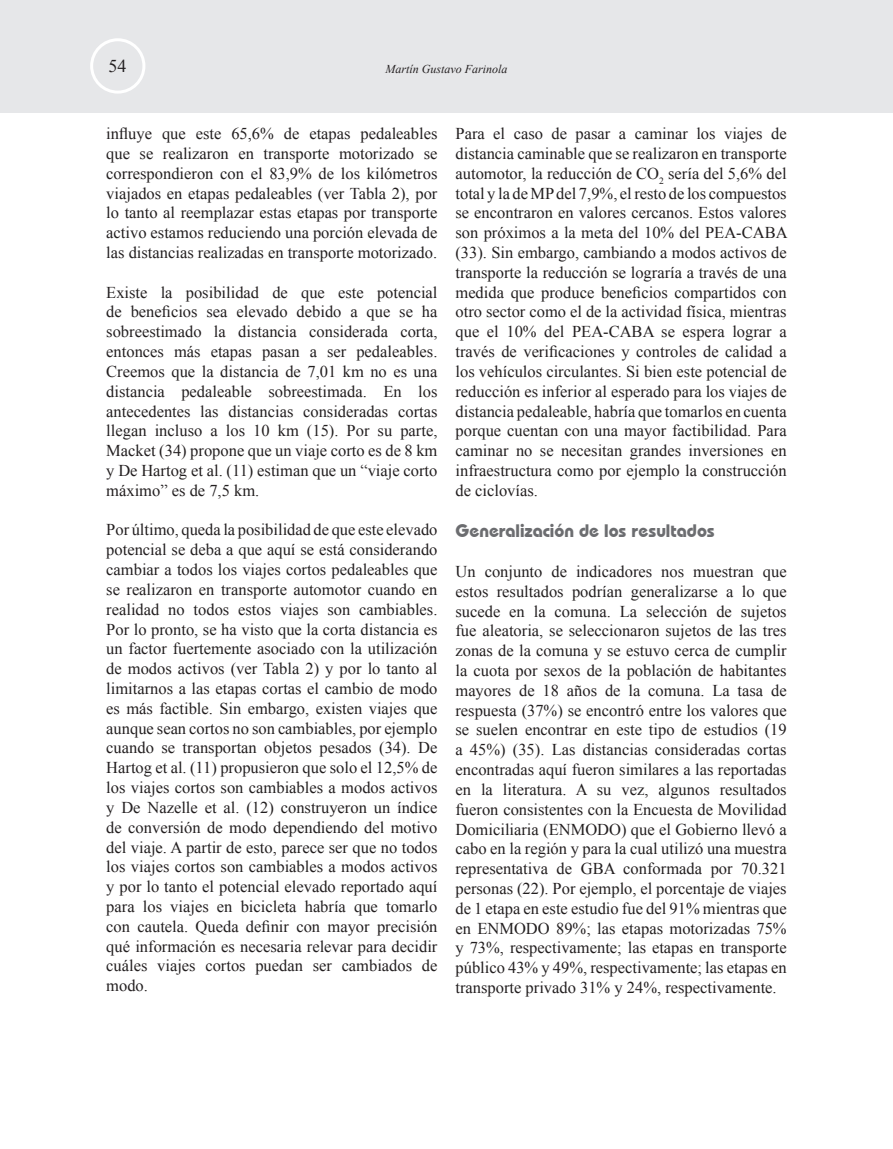
<style>
.page{position:relative;width:893px;height:1149px;background:#fff}
.page>*{position:absolute;margin:0;border:0;box-sizing:border-box;transform-origin:0 0}
.t1{font:700 18px "Bauhaus IT Cby BT";color:#6c6d70}
.t2{font:18px "Times New Roman";color:#231f20}
.t3{font:16.5px/19.8px "Times New Roman";color:#231f20;text-align:justify}
.t4{font:italic 12px "Times New Roman";color:#231f20}
</style>
<div class="page">
<div style="left:0;top:0;width:893px;height:113px;background:#e6e7e9"></div>
<div style="left:90px;top:38px;width:55px;height:56px;border:3px solid #fff;border-radius:50%"></div>
<p class="t2" style="left:109px;top:54px;width:19px">54</p>
<p class="t4" style="left:385px;top:61px;width:124px">Martín Gustavo Farinola</p>
<p class="t3" style="left:106px;top:123px;width:333px">influye que este 65,6% de etapas pedaleables que se realizaron en transporte motorizado se correspondieron con el 83,9% de los kilómetros viajados en etapas pedaleables (ver Tabla 2), por lo tanto al reemplazar estas etapas por transporte activo estamos reduciendo una porción elevada de las distancias realizadas en transporte motorizado.</p>
<p class="t3" style="left:106px;top:282px;width:333px">Existe la posibilidad de que este potencial de beneficios sea elevado debido a que se ha sobreestimado la distancia considerada corta, entonces más etapas pasan a ser pedaleables.<br>Creemos que la distancia de 7,01 km no es una distancia pedaleable sobreestimada. En los antecedentes las distancias consideradas cortas llegan incluso a los 10 km (15). Por su parte, Macket (34) propone que un viaje corto es de 8 km y De Hartog et al. (11) estiman que un “viaje corto máximo” es de 7,5 km.</p>
<p class="t3" style="left:106px;top:519px;width:333px">Por último, queda la posibilidad de que este elevado potencial se deba a que aquí se está considerando cambiar a todos los viajes cortos pedaleables que se realizaron en transporte automotor cuando en realidad no todos estos viajes son cambiables.<br>Por lo pronto, se ha visto que la corta distancia es un factor fuertemente asociado con la utilización de modos activos (ver Tabla 2) y por lo tanto al limitarnos a las etapas cortas el cambio de modo es más factible. Sin embargo, existen viajes que aunque sean cortos no son cambiables, por ejemplo cuando se transportan objetos pesados (34). De Hartog et al. (11) propusieron que solo el 12,5% de los viajes cortos son cambiables a modos activos y De Nazelle et al. (12) construyeron un índice de conversión de modo dependiendo del motivo del viaje. A partir de esto, parece ser que no todos los viajes cortos son cambiables a modos activos y por lo tanto el potencial elevado reportado aquí para los viajes en bicicleta habría que tomarlo con cautela. Queda definir con mayor precisión qué información es necesaria relevar para decidir cuáles viajes cortos puedan ser cambiados de modo.</p>
<p class="t3" style="left:455px;top:123px;width:334px">Para el caso de pasar a caminar los viajes de distancia caminable que se realizaron en transporte automotor, la reducción de CO<sub>2</sub> sería del 5,6% del total y la de MP del 7,9%, el resto de los compuestos se encontraron en valores cercanos. Estos valores son próximos a la meta del 10% del PEA-CABA (33). Sin embargo, cambiando a modos activos de transporte la reducción se lograría a través de una medida que produce beneficios compartidos con otro sector como el de la actividad física, mientras que el 10% del PEA-CABA se espera lograr a través de verificaciones y controles de calidad a los vehículos circulantes. Si bien este potencial de reducción es inferior al esperado para los viajes de distancia pedaleable, habría que tomarlos en cuenta porque cuentan con una mayor factibilidad. Para caminar no se necesitan grandes inversiones en infraestructura como por ejemplo la construcción de ciclovías.</p>
<p class="t1" style="left:455px;top:520px;width:261px">Generalización de los resultados</p>
<p class="t3" style="left:455px;top:561px;width:333px">Un conjunto de indicadores nos muestran que estos resultados podrían generalizarse a lo que sucede en la comuna. La selección de sujetos fue aleatoria, se seleccionaron sujetos de las tres zonas de la comuna y se estuvo cerca de cumplir la cuota por sexos de la población de habitantes mayores de 18 años de la comuna. La tasa de respuesta (37%) se encontró entre los valores que se suelen encontrar en este tipo de estudios (19 a 45%) (35). Las distancias consideradas cortas encontradas aquí fueron similares a las reportadas en la literatura. A su vez, algunos resultados fueron consistentes con la Encuesta de Movilidad Domiciliaria (ENMODO) que el Gobierno llevó a cabo en la región y para la cual utilizó una muestra representativa de GBA conformada por 70.321 personas (22). Por ejemplo, el porcentaje de viajes de 1 etapa en este estudio fue del 91% mientras que en ENMODO 89%; las etapas motorizadas 75% y 73%, respectivamente; las etapas en transporte público 43% y 49%, respectivamente; las etapas en transporte privado 31% y 24%, respectivamente.</p>
</div>
